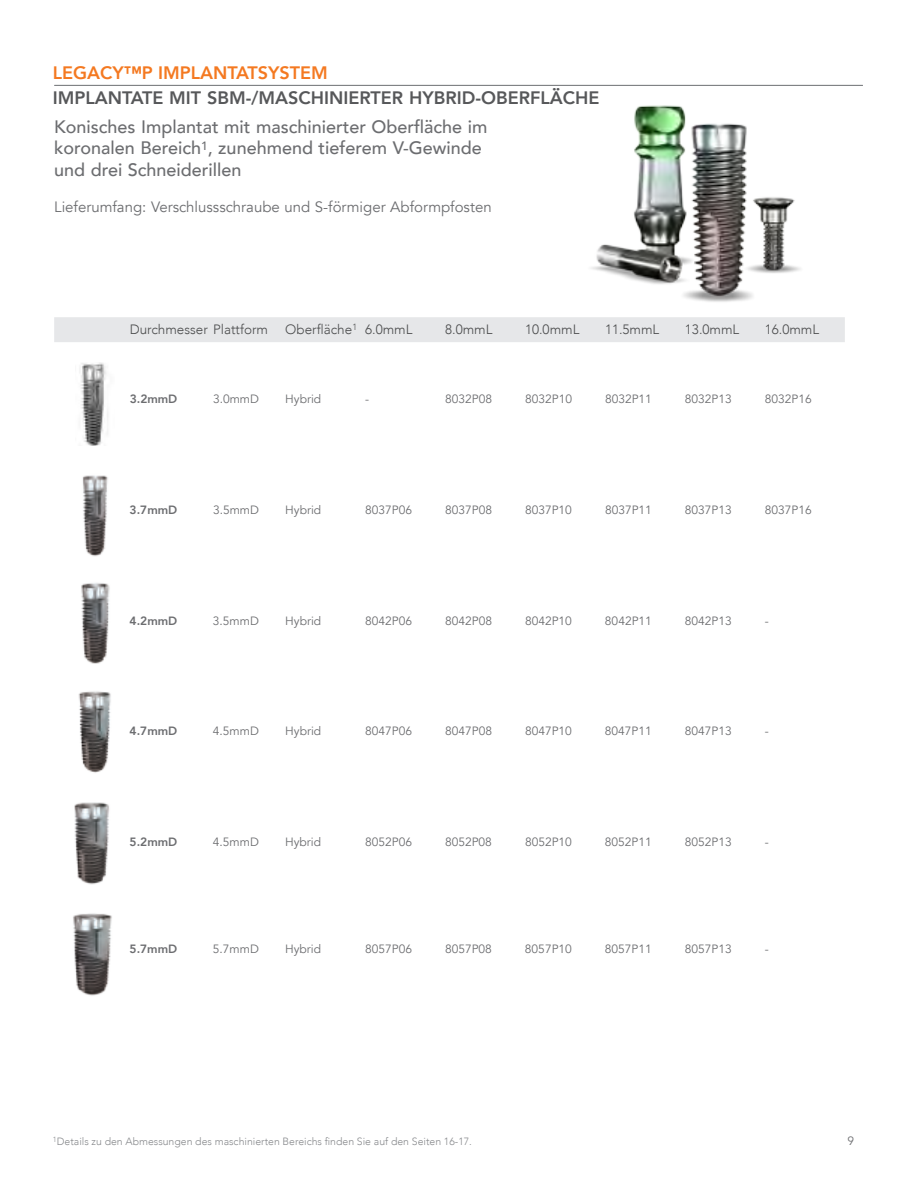
<style>
.page{position:relative;width:918px;height:1188px;background:#fff}
.page>*{position:absolute;margin:0;border:0;box-sizing:border-box;transform-origin:0 0}
.t1{font:500 18px/21.6px "Avenir";color:#6c6d70}
.t2{font:800 18px "Avenir";color:#57585a}
.t3{font:800 18px "Avenir";color:#f47921}
.t4{font:15px "Avenir";color:#6c6d70}
.t5{font:300 13.5px "Avenir";color:#4b4c4d}
.t6{font:12px "Avenir";color:#6c6d70}
.t7{font:800 12px "Avenir";color:#6c6d70}
.t8{font:300 10.5px "Avenir";color:#87898c}
</style>
<div class="page">
<hr style="left:54px;top:85px;width:809px;height:1px;background:#808285">
<div style="left:54px;top:317px;width:791px;height:25px;background:#e6e7e9"></div>
<img style="left:81px;top:363px;width:27px;height:57px">
<img style="left:74px;top:802px;width:35px;height:58px">
<img style="left:550px;top:84px;width:313px;height:247px">
<img style="left:82px;top:420px;width:26px;height:137px">
<img style="left:81px;top:583px;width:29px;height:81px">
<img style="left:78px;top:691px;width:33px;height:82px">
<img style="left:73px;top:860px;width:39px;height:136px">
<p class="t3" style="left:53px;top:58px;width:277px">LEGACY™P IMPLANTATSYSTEM</p>
<p class="t2" style="left:53px;top:83px;width:548px">IMPLANTATE MIT SBM-/MASCHINIERTER HYBRID-OBERFLÄCHE</p>
<p class="t1" style="left:54px;top:115px;width:435px">Konisches Implantat mit maschinierter Oberfläche im koronalen Bereich<sup>1</sup>, zunehmend tieferem V-Gewinde</p>
<p class="t1" style="left:54px;top:158px;width:189px">und drei Schneiderillen</p>
<p class="t4" style="left:54px;top:198px;width:439px">Lieferumfang: Verschlussschraube und S-förmiger Abformpfosten</p>
<p class="t5" style="left:130px;top:322px;width:140px">Durchmesser Plattform</p>
<p class="t5" style="left:285px;top:322px;width:73px">Oberfläche<sup>1</sup></p>
<p class="t5" style="left:365px;top:322px;width:49px">6.0mmL</p>
<p class="t5" style="left:445px;top:322px;width:49px">8.0mmL</p>
<p class="t5" style="left:525px;top:322px;width:56px">10.0mmL</p>
<p class="t5" style="left:605px;top:322px;width:56px">11.5mmL</p>
<p class="t5" style="left:685px;top:322px;width:56px">13.0mmL</p>
<p class="t5" style="left:765px;top:322px;width:56px">16.0mmL</p>
<p class="t7" style="left:130px;top:390px;width:49px">3.2mmD</p>
<p class="t6" style="left:213px;top:392px;width:48px">3.0mmD</p>
<p class="t6" style="left:285px;top:392px;width:37px">Hybrid</p>
<p class="t6" style="left:365px;top:392px;width:5px">-</p>
<p class="t6" style="left:445px;top:392px;width:48px">8032P08</p>
<p class="t6" style="left:525px;top:392px;width:48px">8032P10</p>
<p class="t6" style="left:605px;top:392px;width:48px">8032P11</p>
<p class="t6" style="left:685px;top:392px;width:48px">8032P13</p>
<p class="t6" style="left:765px;top:392px;width:48px">8032P16</p>
<p class="t7" style="left:130px;top:500px;width:49px">3.7mmD</p>
<p class="t6" style="left:213px;top:503px;width:48px">3.5mmD</p>
<p class="t6" style="left:285px;top:503px;width:37px">Hybrid</p>
<p class="t6" style="left:365px;top:503px;width:48px">8037P06</p>
<p class="t6" style="left:445px;top:503px;width:48px">8037P08</p>
<p class="t6" style="left:525px;top:503px;width:48px">8037P10</p>
<p class="t6" style="left:605px;top:503px;width:48px">8037P11</p>
<p class="t6" style="left:685px;top:503px;width:48px">8037P13</p>
<p class="t6" style="left:765px;top:503px;width:48px">8037P16</p>
<p class="t7" style="left:130px;top:611px;width:49px">4.2mmD</p>
<p class="t6" style="left:213px;top:613px;width:48px">3.5mmD</p>
<p class="t6" style="left:285px;top:613px;width:37px">Hybrid</p>
<p class="t6" style="left:365px;top:613px;width:48px">8042P06</p>
<p class="t6" style="left:445px;top:613px;width:48px">8042P08</p>
<p class="t6" style="left:525px;top:613px;width:48px">8042P10</p>
<p class="t6" style="left:605px;top:613px;width:48px">8042P11</p>
<p class="t6" style="left:685px;top:613px;width:48px">8042P13</p>
<p class="t6" style="left:765px;top:613px;width:5px">-</p>
<p class="t7" style="left:130px;top:722px;width:49px">4.7mmD</p>
<p class="t6" style="left:213px;top:724px;width:48px">4.5mmD</p>
<p class="t6" style="left:285px;top:724px;width:37px">Hybrid</p>
<p class="t6" style="left:365px;top:724px;width:48px">8047P06</p>
<p class="t6" style="left:445px;top:724px;width:48px">8047P08</p>
<p class="t6" style="left:525px;top:724px;width:48px">8047P10</p>
<p class="t6" style="left:605px;top:724px;width:48px">8047P11</p>
<p class="t6" style="left:685px;top:724px;width:48px">8047P13</p>
<p class="t6" style="left:765px;top:724px;width:5px">-</p>
<p class="t7" style="left:130px;top:832px;width:49px">5.2mmD</p>
<p class="t6" style="left:213px;top:834px;width:48px">4.5mmD</p>
<p class="t6" style="left:285px;top:834px;width:37px">Hybrid</p>
<p class="t6" style="left:365px;top:834px;width:48px">8052P06</p>
<p class="t6" style="left:445px;top:834px;width:48px">8052P08</p>
<p class="t6" style="left:525px;top:834px;width:48px">8052P10</p>
<p class="t6" style="left:605px;top:834px;width:48px">8052P11</p>
<p class="t6" style="left:685px;top:834px;width:48px">8052P13</p>
<p class="t6" style="left:765px;top:834px;width:5px">-</p>
<p class="t7" style="left:130px;top:940px;width:49px">5.7mmD</p>
<p class="t6" style="left:213px;top:942px;width:48px">5.7mmD</p>
<p class="t6" style="left:285px;top:942px;width:37px">Hybrid</p>
<p class="t6" style="left:365px;top:942px;width:48px">8057P06</p>
<p class="t6" style="left:445px;top:942px;width:48px">8057P08</p>
<p class="t6" style="left:525px;top:942px;width:48px">8057P10</p>
<p class="t6" style="left:605px;top:942px;width:48px">8057P11</p>
<p class="t6" style="left:685px;top:942px;width:48px">8057P13</p>
<p class="t6" style="left:765px;top:942px;width:5px">-</p>
<p class="t8" style="left:53px;top:1135px;width:421px"><sup>1</sup>Details zu den Abmessungen des maschinierten Bereichs finden Sie auf den Seiten 16-17.</p>
<p class="t6" style="left:848px;top:1134px;width:8px">9</p>
</div>
